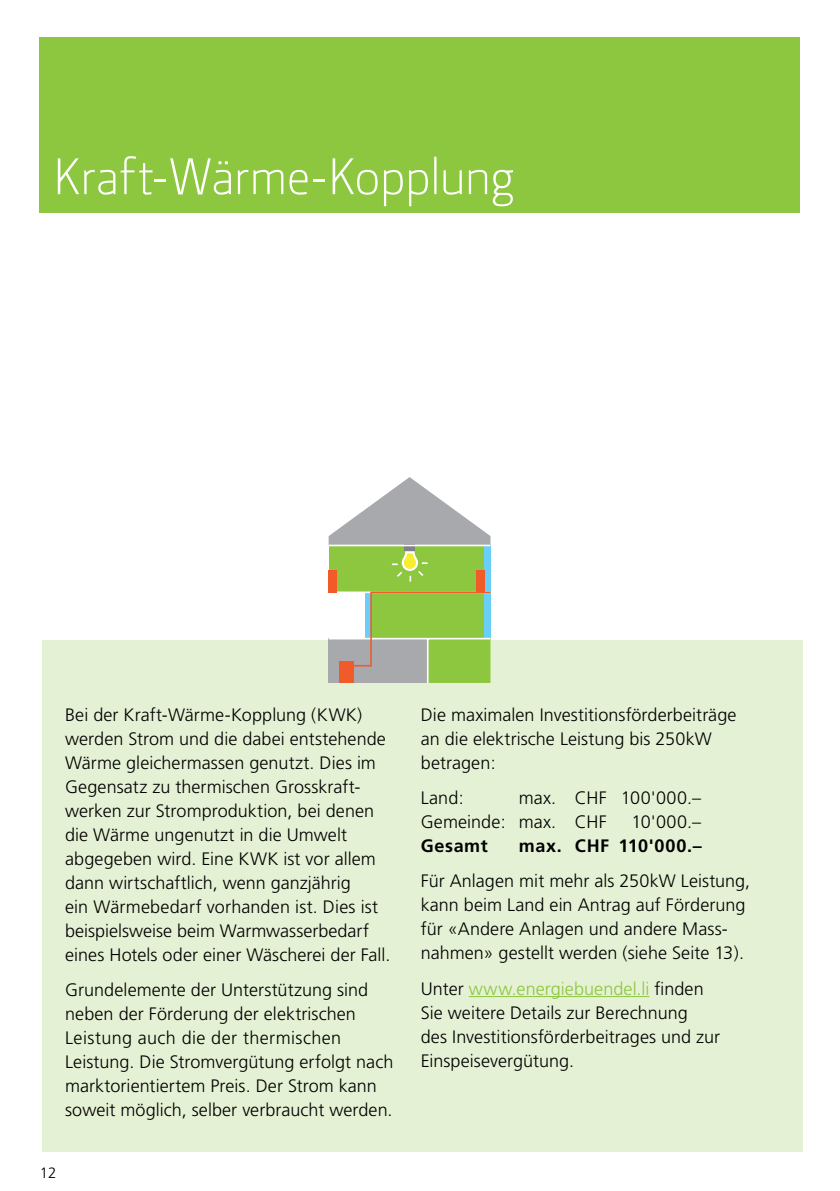
<style>
.page{position:relative;width:840px;height:1191px;background:#fff}
.page>*{position:absolute;margin:0;border:0;box-sizing:border-box;transform-origin:0 0}
.t1{font:300 52px "Section";letter-spacing:.01em;color:#fff}
.t2{font:300 18px/24px "Frutiger";letter-spacing:.005em;color:#000}
.t3{font:700 18px "Frutiger";letter-spacing:.03em;color:#000}
.t4{font:300 15px "Frutiger";color:#000}
.s1{color:#8dc63f}
</style>
<div class="page">
<div style="left:42px;top:640px;width:759px;height:511px;background:#e5f1d4"></div>
<hr style="left:468px;top:996px;width:181px;height:1px;background:#8dc63f">
<div style="left:40px;top:37px;width:759px;height:176px;background:#8dc63f"></div>
<div style="left:427px;top:638px;width:63px;height:45px;background:#8dc63f"></div>
<div style="left:328px;top:638px;width:99px;height:45px;background:#a7a9ac"></div>
<div style="left:328px;top:545px;width:162px;height:47px;background:#8dc63f"></div>
<div style="left:484px;top:546px;width:6px;height:45px;background:#6acff6"></div>
<hr style="left:426px;top:638px;width:2px;height:45px;background:#fff">
<div style="left:338px;top:661px;width:15px;height:22px;background:#f15a29"></div>
<div style="left:328px;top:570px;width:9px;height:22px;background:#f15a29"></div>
<div style="left:475px;top:570px;width:9px;height:22px;background:#f15a29"></div>
<svg style="left:328px;top:591px;width:163px;height:76px"></svg>
<svg style="left:328px;top:477px;width:162px;height:104px"></svg>
<h1 class="t1" style="left:54px;top:147px;width:462px">Kraft-Wärme-Kopplung</h1>
<p class="t2" style="left:65px;top:702px;width:326px">Bei der Kraft-Wärme-Kopplung (KWK) werden Strom und die dabei entstehende Wärme gleichermassen genutzt. Dies im Gegensatz zu thermischen Grosskraft&shy;werken zur Stromproduktion, bei denen die Wärme ungenutzt in die Umwelt abgegeben wird. Eine KWK ist vor allem dann wirtschaftlich, wenn ganzjährig<br>ein Wärmebedarf vorhanden ist. Dies ist beispielsweise beim Warmwasserbedarf eines Hotels oder einer Wäscherei der Fall.</p>
<p class="t2" style="left:65px;top:978px;width:329px">Grundelemente der Unterstützung sind neben der Förderung der elektrischen Leistung auch die der thermischen Leistung. Die Stromvergütung erfolgt nach marktorientiertem Preis. Der Strom kann soweit möglich, selber verbraucht werden.</p>
<p class="t4" style="left:40px;top:1164px;width:18px">12</p>
<p class="t2" style="left:420px;top:702px;width:317px">Die maximalen Investitionsförderbeiträge an die elektrische Leistung bis 250kW betragen:</p>
<p class="t2" style="left:420px;top:786px;width:45px">Land:</p>
<p class="t2" style="left:420px;top:786px;width:282px;text-indent:98px">max. CHF 100'000.–<br>Gemeinde: max. CHF</p>
<p class="t2" style="left:631px;top:810px;width:71px">10'000.–</p>
<p class="t3" style="left:420px;top:835px;width:68px">Gesamt</p>
<p class="t3" style="left:518px;top:835px;width:184px">max. CHF 110'000.–</p>
<p class="t2" style="left:420px;top:869px;width:331px">Für Anlagen mit mehr als 250kW Leistung, kann beim Land ein Antrag auf Förderung für «Andere Anlagen und andere Mass&shy;nahmen» gestellt werden (siehe Seite 13).</p>
<p class="t2" style="left:420px;top:976px;width:301px">Unter <span class="s1">www.energiebuendel.li</span> finden Sie weitere Details zur Berechnung<br>des Investitionsförderbeitrages und zur Einspeisevergütung.</p>
</div>
